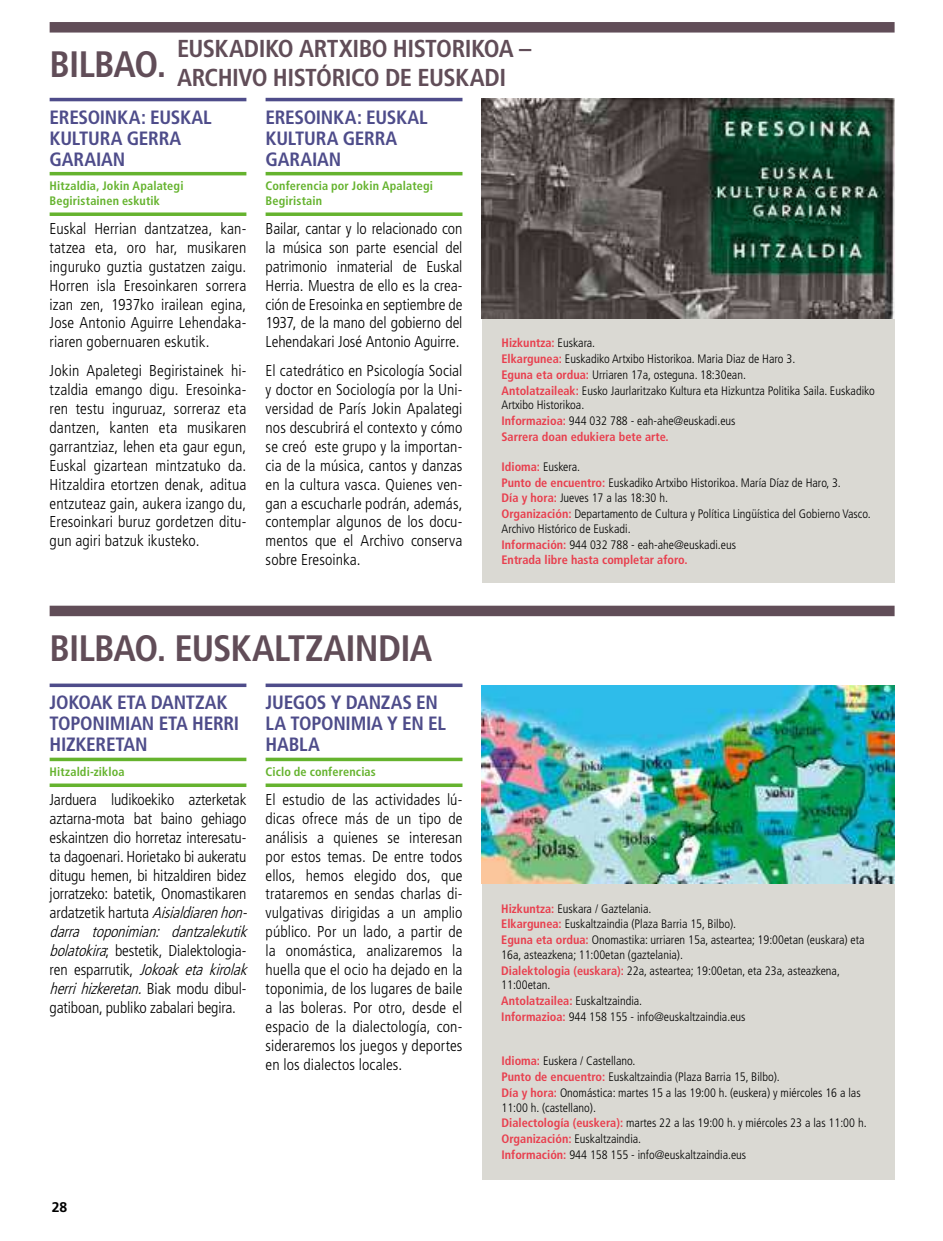
<style>
.page{position:relative;width:943px;height:1241px;background:#fff}
.page>*{position:absolute;margin:0;border:0;box-sizing:border-box;transform-origin:0 0}
.t1{font:700 condensed 36.75px "Frutiger";letter-spacing:-.025em;color:#614d58}
.t2{font:700 condensed 24.5px/29.4px "Frutiger";letter-spacing:-.02em;color:#614d58}
.t3{font:700 condensed 19.25px/21px "Frutiger";letter-spacing:-.015em;color:#4e4c8a}
.t4{font:300 condensed 15.75px/18.9px "Frutiger";letter-spacing:-.01em;color:#000;text-align:justify}
.t5{font:700 14px "Frutiger";color:#000}
.t6{font:300 condensed 12.25px/15.6px "Frutiger";color:#000}
.t7{font:700 condensed 12.25px/14.7px "Frutiger";letter-spacing:.01em;color:#65b32e}
.s1{font-weight:700;color:#e83f4e}
.s2{font-style:italic}
</style>
<div class="page">
<div style="left:482px;top:98px;width:412px;height:484px;background:#dad9d3"></div>
<div style="left:482px;top:685px;width:412px;height:494px;background:#dad9d3"></div>
<img style="left:482px;top:685px;width:412px;height:198px">
<img style="left:482px;top:98px;width:412px;height:220px">
<svg style="left:265px;top:683px;width:197px;height:4px"></svg>
<svg style="left:265px;top:757px;width:197px;height:4px"></svg>
<hr style="left:265px;top:783px;width:197px;height:3px;background:#65b32e">
<div style="left:50px;top:605px;width:844px;height:11px;background:#614d58"></div>
<hr style="left:265px;top:98px;width:197px;height:3px;background:#4e4c8a">
<hr style="left:265px;top:172px;width:197px;height:3px;background:#65b32e">
<svg style="left:265px;top:212px;width:197px;height:4px"></svg>
<div style="left:50px;top:22px;width:844px;height:11px;background:#614d58"></div>
<hr style="left:50px;top:98px;width:196px;height:3px;background:#4e4c8a">
<hr style="left:50px;top:172px;width:196px;height:3px;background:#65b32e">
<svg style="left:50px;top:212px;width:196px;height:4px"></svg>
<svg style="left:50px;top:683px;width:196px;height:4px"></svg>
<svg style="left:50px;top:757px;width:196px;height:4px"></svg>
<hr style="left:50px;top:783px;width:196px;height:3px;background:#65b32e">
<h2 class="t2" style="left:177px;top:34px;width:356px">EUSKADIKO ARTXIBO HISTORIKOA –<br>ARCHIVO HISTÓRICO DE EUSKADI</h2>
<h1 class="t1" style="left:50px;top:43px;width:118px">BILBAO.</h1>
<p class="t3" style="left:50px;top:106px;width:164px">ERESOINKA: EUSKAL<br>KULTURA GERRA<br>GARAIAN</p>
<p class="t7" style="left:50px;top:179px;width:135px">Hitzaldia, Jokin Apalategi<br>Begiristainen eskutik</p>
<p class="t4" style="left:50px;top:219px;width:198px">Euskal Herrian dantzatzea, kan&shy;tatzea eta, oro har, musikaren inguruko guztia gustatzen zaigu.<br>Horren isla Eresoinkaren sorrera izan zen, 1937ko irailean egina, Jose Antonio Aguirre Lehendaka&shy;riaren gobernuaren eskutik.</p>
<p class="t4" style="left:50px;top:361px;width:198px">Jokin Apaletegi Begiristainek hi&shy;tzaldia emango digu. Eresoinka&shy;ren testu inguruaz, sorreraz eta dantzen, kanten eta musikaren garrantziaz, lehen eta gaur egun, Euskal gizartean mintzatuko da.<br>Hitzaldira etortzen denak, aditua entzuteaz gain, aukera izango du, Eresoinkari buruz gordetzen ditu&shy;gun agiri batzuk ikusteko.</p>
<p class="t3" style="left:265px;top:106px;width:164px">ERESOINKA: EUSKAL<br>KULTURA GERRA<br>GARAIAN</p>
<p class="t7" style="left:265px;top:179px;width:169px">Conferencia por Jokin Apalategi<br>Begiristain</p>
<p class="t4" style="left:265px;top:219px;width:198px">Bailar, cantar y lo relacionado con la música son parte esencial del patrimonio inmaterial de Euskal Herria. Muestra de ello es la crea&shy;ción de Eresoinka en septiembre de 1937, de la mano del gobierno del Lehendakari José Antonio Aguirre.</p>
<p class="t4" style="left:265px;top:361px;width:198px">El catedrático en Psicología Social y doctor en Sociología por la Uni&shy;versidad de París Jokin Apalategi nos descubrirá el contexto y cómo se creó este grupo y la importan&shy;cia de la música, cantos y danzas en la cultura vasca. Quienes ven&shy;gan a escucharle podrán, además, contemplar algunos de los docu&shy;mentos que el Archivo conserva sobre Eresoinka.</p>
<p class="t6" style="left:501px;top:335px;width:375px"><span class="s1">Hizkuntza:</span> Euskara.<br><span class="s1">Elkargunea:</span> Euskadiko Artxibo Historikoa. Maria Diaz de Haro 3.<br><span class="s1">Eguna eta ordua:</span> Urriaren 17a, osteguna. 18:30ean.<br><span class="s1">Antolatzaileak:</span> Eusko Jaurlaritzako Kultura eta Hizkuntza Politika Saila. Euskadiko Artxibo Historikoa.<br><span class="s1">Informazioa:</span> 944 032 788 - eah-ahe@euskadi.eus<br><span class="s1">Sarrera doan edukiera bete arte.</span></p>
<p class="t6" style="left:501px;top:459px;width:370px"><span class="s1">Idioma:</span> Euskera.<br><span class="s1">Punto de encuentro:</span> Euskadiko Artxibo Historikoa. María Díaz de Haro, 3.<br><span class="s1">Día y hora:</span> Jueves 17 a las 18:30 h.<br><span class="s1">Organización:</span> Departamento de Cultura y Política Lingüística del Gobierno Vasco.<br>Archivo Histórico de Euskadi.<br><span class="s1">Información:</span> 944 032 788 - eah-ahe@euskadi.eus<br><span class="s1">Entrada libre hasta completar aforo.</span></p>
<h1 class="t1" style="left:50px;top:626px;width:384px">BILBAO. EUSKALTZAINDIA</h1>
<p class="t3" style="left:50px;top:692px;width:191px">JOKOAK ETA DANTZAK<br>TOPONIMIAN ETA HERRI<br>HIZKERETAN</p>
<p class="t7" style="left:50px;top:764px;width:76px">Hitzaldi-zikloa</p>
<p class="t4" style="left:50px;top:790px;width:203px;text-align:left">Jarduera ludikoekiko azterketak aztarna-mota bat baino gehiago eskaintzen dio horretaz interesatu&shy;ta dagoenari. Horietako bi aukeratu ditugu hemen, bi hitzaldiren bidez jorratzeko: batetik, Onomastikaren ardatzetik hartuta <span class="s2">Aisialdiarenhon&shy;darra toponimian: dantzalekutik bolatokira</span>; bestetik, Dialektologia&shy;r e n e s p a r r u t i k , <span class="s2">Jokoak eta kirolak herrihizkeretan.</span>B i a k m o d u d i b u l - gatiboan, publiko zabalari begira.</p>
<p class="t3" style="left:265px;top:692px;width:182px">JUEGOS Y DANZAS EN<br>LA TOPONIMIA Y EN EL<br>HABLA</p>
<p class="t7" style="left:265px;top:764px;width:112px">Ciclo de conferencias</p>
<p class="t4" style="left:265px;top:790px;width:198px">El estudio de las actividades lú&shy;dicas ofrece más de un tipo de análisis a quienes se interesan por estos temas. De entre todos ellos, hemos elegido dos, que trataremos en sendas charlas di&shy;vulgativas dirigidas a un amplio público. Por un lado, a partir de la onomástica, analizaremos la huella que el ocio ha dejado en la toponimia, de los lugares de baile a las boleras. Por otro, desde el espacio de la dialectología, con&shy;sideraremos los juegos y deportes en los dialectos locales.</p>
<p class="t5" style="left:52px;top:1198px;width:17px">28</p>
<p class="t6" style="left:501px;top:900px;width:365px"><span class="s1">Hizkuntza:</span> Euskara / Gaztelania.<br><span class="s1">Elkargunea:</span> Euskaltzaindia (Plaza Barria 15, Bilbo).<br><span class="s1">Eguna eta ordua:</span> Onomastika: urriaren 15a, asteartea; 19:00etan (euskara) eta 16a, asteazkena; 11:00etan (gaztelania).<br><span class="s1">Dialektologia (euskara):</span> 22a, asteartea; 19:00etan, eta 23a, asteazkena, 11:00etan.<br><span class="s1">Antolatzailea:</span> Euskaltzaindia.<br><span class="s1">Informazioa:</span> 944 158 155 - info@euskaltzaindia.eus</p>
<p class="t6" style="left:501px;top:1053px;width:366px"><span class="s1">Idioma:</span> Euskera / Castellano.<br><span class="s1">Punto de encuentro:</span> Euskaltzaindia (Plaza Barria 15, Bilbo).<br><span class="s1">Día y hora:</span> Onomástica: martes 15 a las 19:00 h. (euskera) y miércoles 16 a las 11:00 h. (castellano).<br><span class="s1">Dialectología (euskera):</span> martes 22 a las 19:00 h. y miércoles 23 a las 11:00 h.<br><span class="s1">Organización:</span> Euskaltzaindia.<br><span class="s1">Información:</span> 944 158 155 - info@euskaltzaindia.eus</p>
</div>
